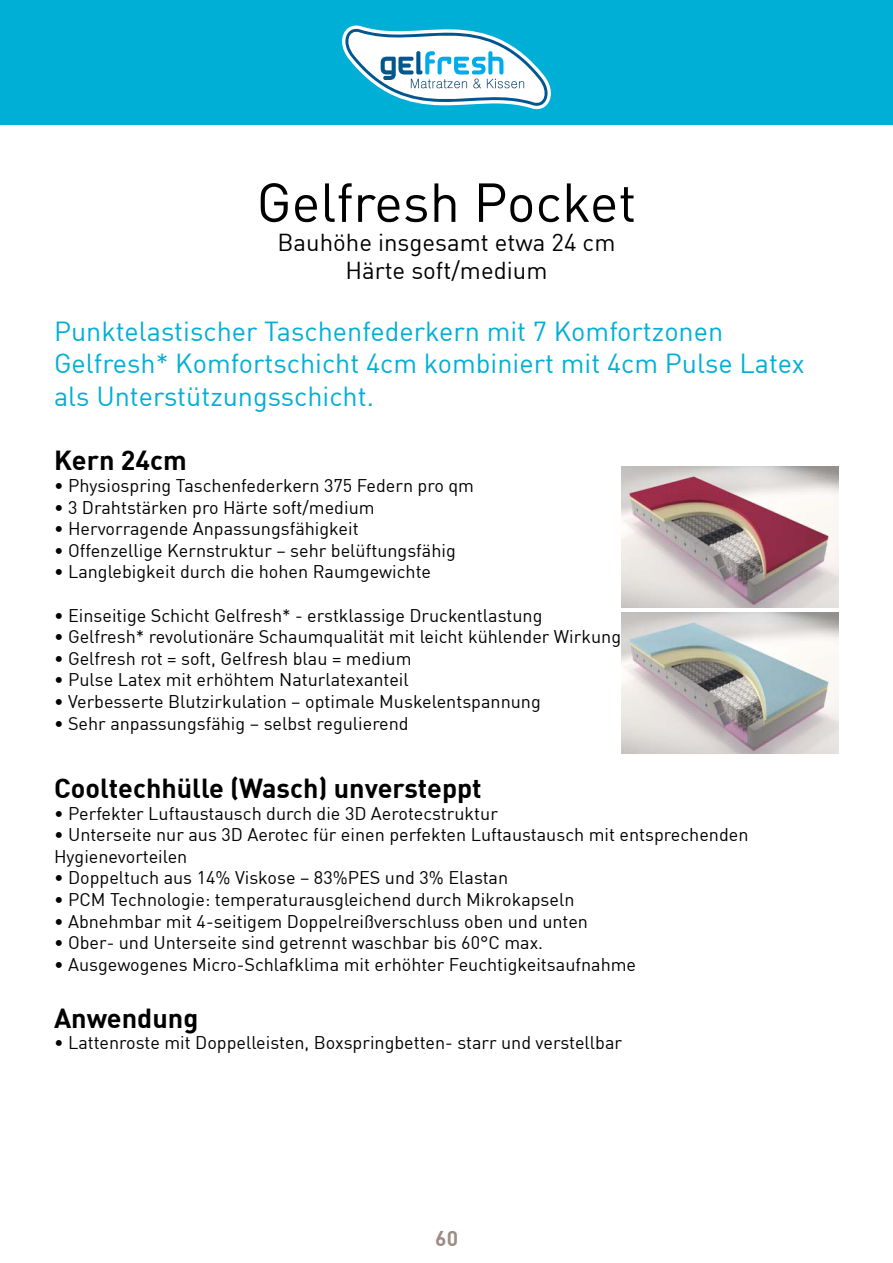
<style>
.page{position:relative;width:893px;height:1263px;background:#fff}
.page>*{position:absolute;margin:0;border:0;box-sizing:border-box;transform-origin:0 0}
.t1{font:54px "VELDA";color:#000}
.t2{font:27px/32.4px "VELDA";color:#00afd6}
.t3{font:700 27px "VELDA";color:#000}
.t4{font:24px/28.8px "VELDA";color:#000;text-align:center}
.t5{font:700 21px "VELDA";color:#9d8d85}
.t6{font:18px/21.6px "VELDA";color:#000}
</style>
<div class="page">
<div style="left:0;top:0;width:893px;height:125px;background:#00afd6"></div>
<svg style="left:342px;top:26px;width:209px;height:83px"></svg>
<img style="left:622px;top:612px;width:217px;height:142px">
<img style="left:622px;top:466px;width:217px;height:142px">
<h1 class="t1" style="left:257px;top:169px;width:381px">Gelfresh Pocket</h1>
<h3 class="t4" style="left:278px;top:227px;width:339px">Bauhöhe insgesamt etwa 24 cm<br>Härte soft/medium</h3>
<h2 class="t2" style="left:54px;top:314px;width:752px">Punktelastischer Taschenfederkern mit 7 Komfortzonen<br>Gelfresh* Komfortschicht 4cm kombiniert mit 4cm Pulse Latex als Unterstützungsschicht.</h2>
<h2 class="t3" style="left:54px;top:443px;width:134px">Kern 24cm</h2>
<p class="t6" style="left:54px;top:474px;width:422px">• Physiospring Taschenfederkern 375 Federn pro qm</p>
<p class="t6" style="left:54px;top:496px;width:322px">• 3 Drahtstärken pro Härte soft/medium</p>
<p class="t6" style="left:54px;top:517px;width:306px">• Hervorragende Anpassungsfähigkeit</p>
<p class="t6" style="left:54px;top:539px;width:403px">• Offenzellige Kernstruktur – sehr belüftungsfähig</p>
<p class="t6" style="left:54px;top:561px;width:379px">• Langlebigkeit durch die hohen Raumgewichte</p>
<p class="t6" style="left:54px;top:604px;width:490px">• Einseitige Schicht Gelfresh* - erstklassige Druckentlastung</p>
<p class="t6" style="left:54px;top:625px;width:569px">• Gelfresh* revolutionäre Schaumqualität mit leicht kühlender Wirkung</p>
<p class="t6" style="left:54px;top:647px;width:359px">• Gelfresh rot = soft, Gelfresh blau = medium</p>
<p class="t6" style="left:54px;top:669px;width:356px">• Pulse Latex mit erhöhtem Naturlatexanteil</p>
<p class="t6" style="left:54px;top:690px;width:488px">• Verbesserte Blutzirkulation – optimale Muskelentspannung</p>
<p class="t6" style="left:54px;top:712px;width:356px">• Sehr anpassungsfähig – selbst regulierend</p>
<h2 class="t3" style="left:54px;top:770px;width:429px">Cooltechhülle (Wasch) unversteppt</h2>
<p class="t6" style="left:54px;top:802px;width:445px">• Perfekter Luftaustausch durch die 3D Aerotecstruktur</p>
<p class="t6" style="left:54px;top:823px;width:696px">• Unterseite nur aus 3D Aerotec für einen perfekten Luftaustausch mit entsprechenden<br>Hygienevorteilen</p>
<p class="t6" style="left:54px;top:867px;width:456px">• Doppeltuch aus 14% Viskose – 83%PES und 3% Elastan</p>
<p class="t6" style="left:54px;top:888px;width:522px">• PCM Technologie: temperaturausgleichend durch Mikrokapseln</p>
<p class="t6" style="left:54px;top:910px;width:536px">• Abnehmbar mit 4-seitigem Doppelreißverschluss oben und unten</p>
<p class="t6" style="left:54px;top:931px;width:491px">• Ober- und Unterseite sind getrennt waschbar bis 60°C max.</p>
<p class="t6" style="left:54px;top:953px;width:584px">• Ausgewogenes Micro-Schlafklima mit erhöhter Feuchtigkeitsaufnahme</p>
<h2 class="t3" style="left:54px;top:1000px;width:146px">Anwendung</h2>
<p class="t6" style="left:54px;top:1031px;width:570px">• Lattenroste mit Doppelleisten, Boxspringbetten- starr und verstellbar</p>
<p class="t5" style="left:435px;top:1224px;width:24px">60</p>
</div>
